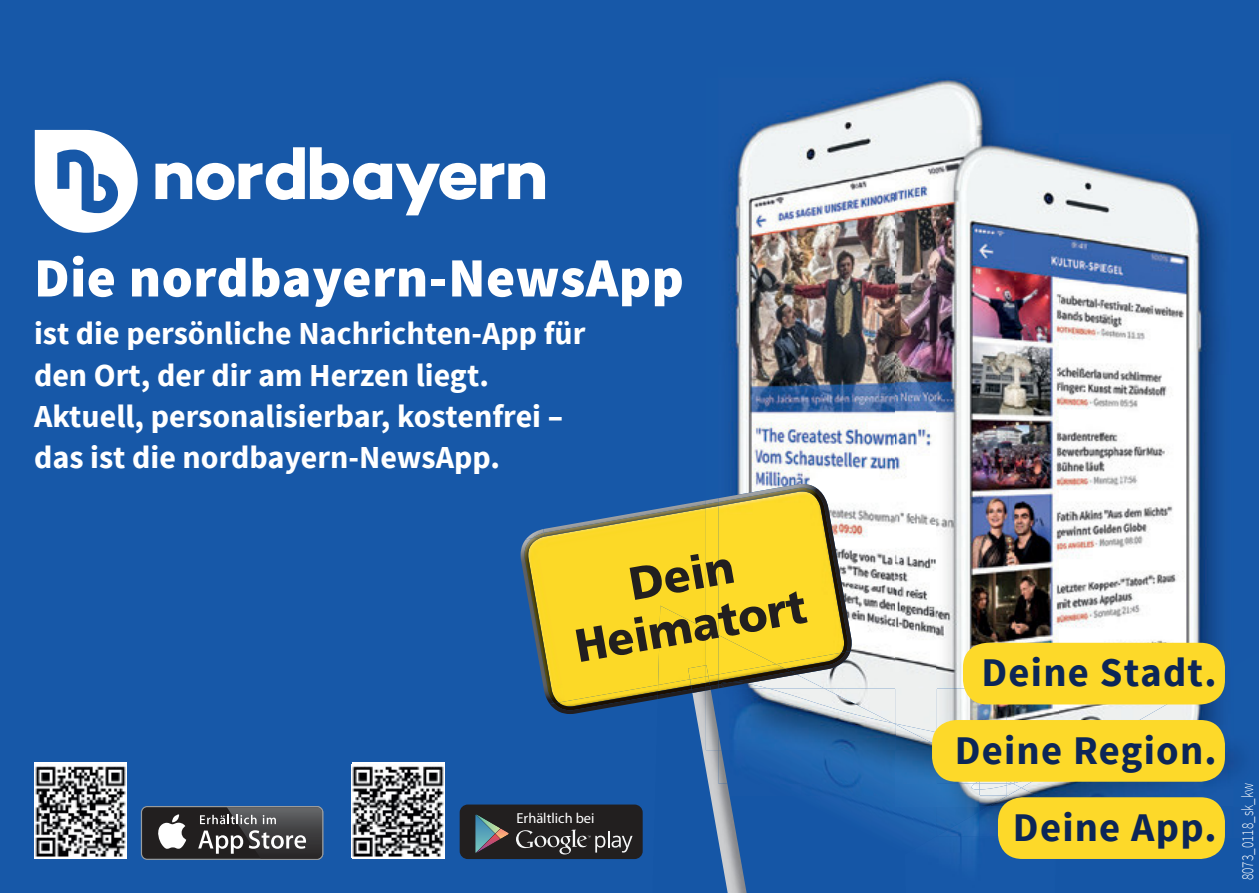
<style>
.page{position:relative;width:1259px;height:893px;background:#1758a8}
.page>*{position:absolute;margin:0;border:0;box-sizing:border-box;transform-origin:0 0}
.t1{font:900 55.5px "Source Sans Pro";letter-spacing:.01em;color:#fff}
.t2{font:900 46.5px/51.6px "Frutiger";color:#221f1f;text-align:center;scale:.95 1}
.t3{font:700 40.8px "Source Sans Pro";letter-spacing:.03em;color:#0c2657}
.t4{font:700 32.1px/41.4px "Source Sans Pro";color:#fff}
.t5{font:300 16.5px "Source Sans Pro";color:#fff;scale:.8 1}
.t6{font:14.4px "Myriad Pro";color:#fff}
</style>
<div class="page">
<img style="left:746px;top:796px;width:190px;height:97px">
<img style="left:904px;top:836px;width:113px;height:57px">
<img style="left:833px;top:783px;width:63px;height:13px">
<img style="left:979px;top:836px;width:19px;height:2px">
<img style="left:768px;top:750px;width:128px;height:33px">
<img style="left:728px;top:86px;width:187px;height:500px">
<img style="left:915px;top:77px;width:85px;height:57px">
<img style="left:824px;top:586px;width:72px;height:102px">
<img style="left:797px;top:675px;width:27px;height:13px">
<img style="left:746px;top:736px;width:150px;height:14px">
<img style="left:738px;top:688px;width:158px;height:48px">
<img style="left:936px;top:130px;width:289px;height:590px">
<img style="left:936px;top:772px;width:43px;height:40px">
<img style="left:936px;top:812px;width:43px;height:24px">
<img style="left:979px;top:806px;width:246px;height:22px">
<svg style="left:979px;top:806px;width:10px;height:6px"></svg>
<img style="left:896px;top:745px;width:40px;height:61px">
<img style="left:896px;top:134px;width:40px;height:611px">
<img style="left:896px;top:724px;width:40px;height:15px">
<img style="left:896px;top:725px;width:36px;height:18px">
<img style="left:1112px;top:685px;width:113px;height:49px">
<img style="left:1021px;top:735px;width:212px;height:71px">
<img style="left:979px;top:784px;width:42px;height:22px">
<img style="left:989px;top:788px;width:68px;height:18px">
<img style="left:979px;top:789px;width:28px;height:7px">
<img style="left:1014px;top:782px;width:57px;height:1px">
<img style="left:979px;top:782px;width:28px;height:7px">
<svg style="left:969px;top:782px;width:10px;height:7px"></svg>
<svg style="left:995px;top:782px;width:19px;height:3px"></svg>
<img style="left:936px;top:688px;width:71px;height:42px">
<svg style="left:35px;top:130px;width:103px;height:103px"></svg>
<svg style="left:155px;top:147px;width:390px;height:68px"></svg>
<img style="left:694px;top:691px;width:52px;height:202px">
<img style="left:718px;top:750px;width:9px;height:33px">
<img style="left:706px;top:691px;width:12px;height:59px">
<img style="left:718px;top:732px;width:3px;height:18px">
<img style="left:776px;top:664px;width:9px;height:5px">
<img style="left:706px;top:508px;width:12px;height:121px">
<img style="left:706px;top:629px;width:12px;height:36px">
<img style="left:718px;top:653px;width:58px;height:16px">
<img style="left:686px;top:500px;width:20px;height:4px">
<img style="left:728px;top:484px;width:88px;height:4px">
<img style="left:797px;top:652px;width:53px;height:23px">
<img style="left:736px;top:672px;width:61px;height:16px">
<img style="left:732px;top:684px;width:14px;height:3px">
<img style="left:550px;top:704px;width:45px;height:10px">
<img style="left:810px;top:488px;width:41px;height:164px">
<img style="left:520px;top:542px;width:34px;height:162px">
<img style="left:785px;top:653px;width:61px;height:19px">
<img style="left:732px;top:669px;width:59px;height:15px">
<img style="left:554px;top:703px;width:81px;height:7px">
<svg style="left:706px;top:665px;width:26px;height:26px"></svg>
<img style="left:663px;top:504px;width:43px;height:4px">
<img style="left:728px;top:488px;width:82px;height:1px">
<img style="left:524px;top:508px;width:182px;height:195px">
<svg style="left:706px;top:498px;width:12px;height:10px"></svg>
<img style="left:718px;top:489px;width:130px;height:164px">
<div style="left:932px;top:720px;width:293px;height:62px;background:#fdd929;border-radius:24px"></div>
<div style="left:963px;top:643px;width:262px;height:61px;background:#fdd929;border-radius:24px"></div>
<div style="left:998px;top:797px;width:227px;height:62px;background:#fdd929;border-radius:24px"></div>
<div style="left:352px;top:762px;width:92px;height:97px;background:#fff"></div>
<img style="left:352px;top:766px;width:92px;height:91px">
<div style="left:34px;top:762px;width:93px;height:97px;background:#fff"></div>
<img style="left:35px;top:766px;width:91px;height:91px">
<svg style="left:141px;top:806px;width:182px;height:54px"></svg>
<div style="left:142px;top:807px;width:180px;height:52px;background:#221f1f;border-radius:5px"></div>
<svg style="left:158px;top:814px;width:28px;height:35px"></svg>
<img style="left:226px;top:806px;width:97px;height:54px">
<img style="left:227px;top:807px;width:95px;height:52px">
<svg style="left:198px;top:830px;width:45px;height:24px"></svg>
<svg style="left:249px;top:830px;width:57px;height:19px"></svg>
<svg style="left:200px;top:815px;width:56px;height:9px"></svg>
<svg style="left:263px;top:815px;width:13px;height:9px"></svg>
<div style="left:460px;top:804px;width:182px;height:55px;background:#221f1f;border-radius:8px"></div>
<img style="left:475px;top:815px;width:1px;height:38px">
<img style="left:476px;top:814px;width:24px;height:39px">
<img style="left:495px;top:828px;width:14px;height:11px">
<svg style="left:516px;top:830px;width:116px;height:24px"></svg>
<h1 class="t1" style="left:34px;top:256px;width:651px">Die nordbayern-NewsApp</h1>
<p class="t4" style="left:34px;top:315px;width:553px">ist die persönliche Nachrichten-App für den Ort, der dir am Herzen liegt.<br>Aktuell, personalisierbar, kostenfrei – das ist die nordbayern-NewsApp.</p>
<h2 class="t2" style="left:562px;top:570px;width:247px;rotate:-10deg">Dein<br>Heimatort</h2>
<p class="t6" style="left:516px;top:810px;width:79px">Erhältlich bei</p>
<p class="t3" style="left:981px;top:657px;width:237px">Deine Stadt.</p>
<p class="t3" style="left:954px;top:734px;width:263px">Deine Region.</p>
<p class="t3" style="left:1013px;top:811px;width:205px">Deine App.</p>
<p class="t5" style="left:1241px;top:880px;width:123px;rotate:-90deg">8073_0118_sk_kw</p>
</div>
